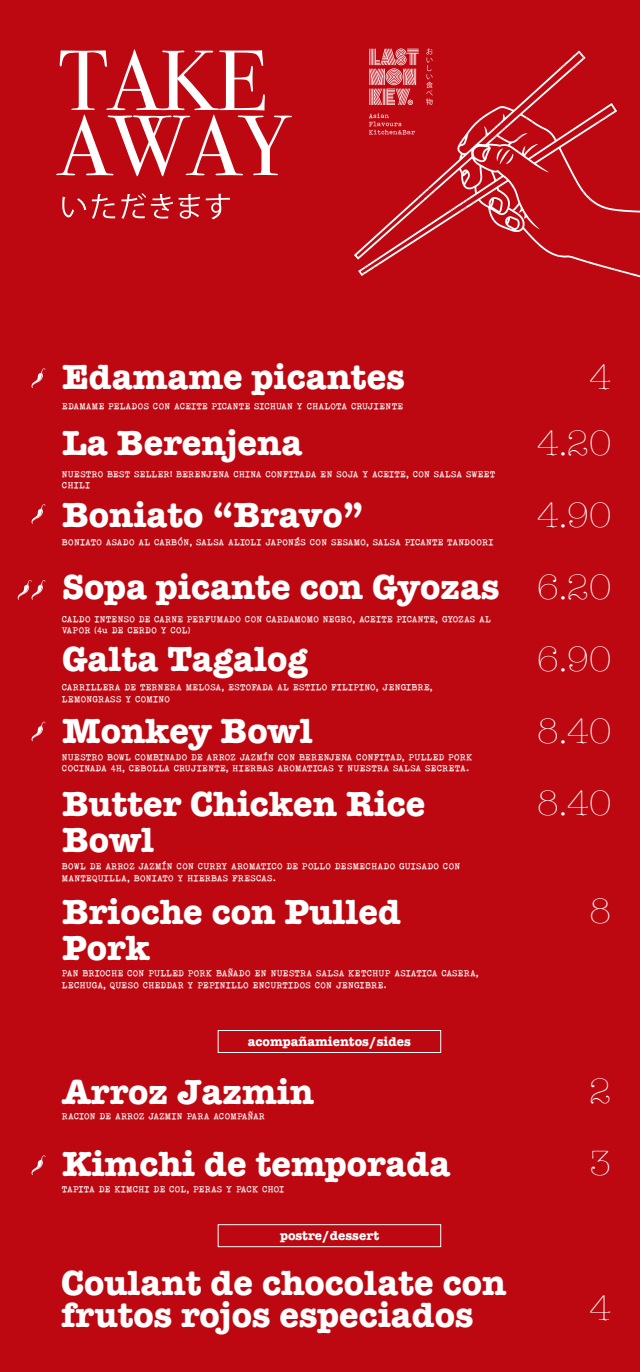
<style>
.page{position:relative;width:640px;height:1372px;background:#be0811}
.page>*{position:absolute;margin:0;border:0;box-sizing:border-box;transform-origin:0 0}
.t1{font:85.5px/65.2px "Bodoni Svty Two ITCTT";color:#fff}
.t2{font:700 36px/72px "American Typewriter";color:#fff}
.t3{font:300 36px/72px "American Typewriter";color:#fff;text-align:justify}
.t4{font:700 13.27px "American Typewriter";color:#fff}
.t5{font:9px/11.2px "Bohemiantypewriter";color:#fff}
</style>
<div class="page">
<svg style="left:426px;top:48px;width:7px;height:55px"></svg>
<svg style="left:369px;top:49px;width:50px;height:56px"></svg>
<svg style="left:369px;top:113px;width:46px;height:22px"></svg>
<svg style="left:427px;top:66px;width:190px;height:200px"></svg>
<svg style="left:496px;top:149px;width:18px;height:16px"></svg>
<svg style="left:598px;top:117px;width:10px;height:8px"></svg>
<svg style="left:598px;top:264px;width:42px;height:14px"></svg>
<svg style="left:583px;top:190px;width:57px;height:23px"></svg>
<svg style="left:354px;top:188px;width:120px;height:88px"></svg>
<svg style="left:478px;top:51px;width:108px;height:90px"></svg>
<svg style="left:31px;top:504px;width:15px;height:20px"></svg>
<svg style="left:31px;top:368px;width:15px;height:20px"></svg>
<svg style="left:31px;top:721px;width:15px;height:20px"></svg>
<svg style="left:31px;top:1155px;width:15px;height:20px"></svg>
<svg style="left:18px;top:580px;width:28px;height:20px"></svg>
<svg style="left:62px;top:197px;width:24px;height:20px"></svg>
<svg style="left:92px;top:194px;width:23px;height:25px"></svg>
<svg style="left:121px;top:193px;width:52px;height:26px"></svg>
<svg style="left:179px;top:194px;width:21px;height:25px"></svg>
<svg style="left:206px;top:194px;width:24px;height:25px"></svg>
<div style="left:218px;top:1030px;width:223px;height:23px;border:1px solid #fff"></div>
<div style="left:218px;top:1224px;width:223px;height:23px;border:1px solid #fff"></div>
<h1 class="t1" style="left:58px;top:39px;width:234px">TAKE<br>AWAY</h1>
<h2 class="t2" style="left:62px;top:339px;width:344px">Edamame picantes</h2>
<h2 class="t3" style="left:589px;top:340px;width:24px">4</h2>
<p class="t5" style="left:62px;top:400px;width:343px">EDAMAME PELADOS CON ACEITE PICANTE SICHUAN Y CHALOTA CRUJIENTE</p>
<h2 class="t2" style="left:62px;top:406px;width:439px">La Berenjena<br>Boniato “Bravo”<br>Sopa picante con Gyozas<br>Galta Tagalog<br>Monkey Bowl<br>Butter Chicken Rice</h2>
<h2 class="t2" style="left:62px;top:802px;width:341px">Bowl<br>Brioche con Pulled</h2>
<h2 class="t2" style="left:62px;top:910px;width:89px">Pork</h2>
<p class="t5" style="left:62px;top:468px;width:435px">NUESTRO BEST SELLER! BERENJENA CHINA CONFITADA EN SOJA Y ACEITE, CON SALSA SWEET<br>CHILI</p>
<p class="t5" style="left:62px;top:536px;width:433px">BONIATO ASADO AL CARBÓN, SALSA ALIOLI JAPONÉS CON SESAMO, SALSA PICANTE TANDOORI</p>
<p class="t5" style="left:62px;top:613px;width:431px">CALDO INTENSO DE CARNE PERFUMADO CON CARDAMOMO NEGRO, ACEITE PICANTE, GYOZAS AL<br>VAPOR (4u DE CERDO Y COL)</p>
<p class="t5" style="left:62px;top:682px;width:372px">CARRILLERA DE TERNERA MELOSA, ESTOFADA AL ESTILO FILIPINO, JENGIBRE,<br>LEMONGRASS Y COMINO</p>
<p class="t5" style="left:62px;top:751px;width:412px">NUESTRO BOWL COMBINADO DE ARROZ JAZMÍN CON BERENJENA CONFITAD, PULLED PORK<br>COCINADA 4H, CEBOLLA CRUJIENTE, HIERBAS AROMATICAS Y NUESTRA SALSA SECRETA.</p>
<p class="t5" style="left:62px;top:861px;width:400px">BOWL DE ARROZ JAZMÍN CON CURRY AROMATICO DE POLLO DESMECHADO GUISADO CON<br>MANTEQUILLA, BONIATO Y HIERBAS FRESCAS.</p>
<p class="t5" style="left:62px;top:968px;width:418px">PAN BRIOCHE CON PULLED PORK BAÑADO EN NUESTRA SALSA KETCHUP ASIATICA CASERA,<br>LECHUGA, QUESO CHEDDAR Y PEPINILLO ENCURTIDOS CON JENGIBRE.</p>
<h3 class="t4" style="left:248px;top:1030px;width:164px">acompañamientos/sides</h3>
<h2 class="t2" style="left:62px;top:1054px;width:390px">Arroz Jazmin<br>Kimchi de temporada</h2>
<p class="t5" style="left:62px;top:1110px;width:205px">RACION DE ARROZ JAZMIN PARA ACOMPAÑAR</p>
<p class="t5" style="left:62px;top:1183px;width:224px">TAPITA DE KIMCHI DE COL, PERAS Y PACK CHOI</p>
<h3 class="t4" style="left:280px;top:1224px;width:101px">postre/dessert</h3>
<h2 class="t2" style="left:61px;top:1265px;width:447px;line-height:32.2px">Coulant de chocolate con frutos rojos especiados</h2>
<h2 class="t3" style="left:537px;top:406px;width:76px">4.20<br>4.90<br>6.20<br>6.90<br>8.40<br>8.40</h2>
<h2 class="t3" style="left:589px;top:874px;width:24px">8</h2>
<h2 class="t3" style="left:589px;top:1054px;width:24px">2<br>3</h2>
<h2 class="t3" style="left:589px;top:1270px;width:24px">4</h2>
</div>
